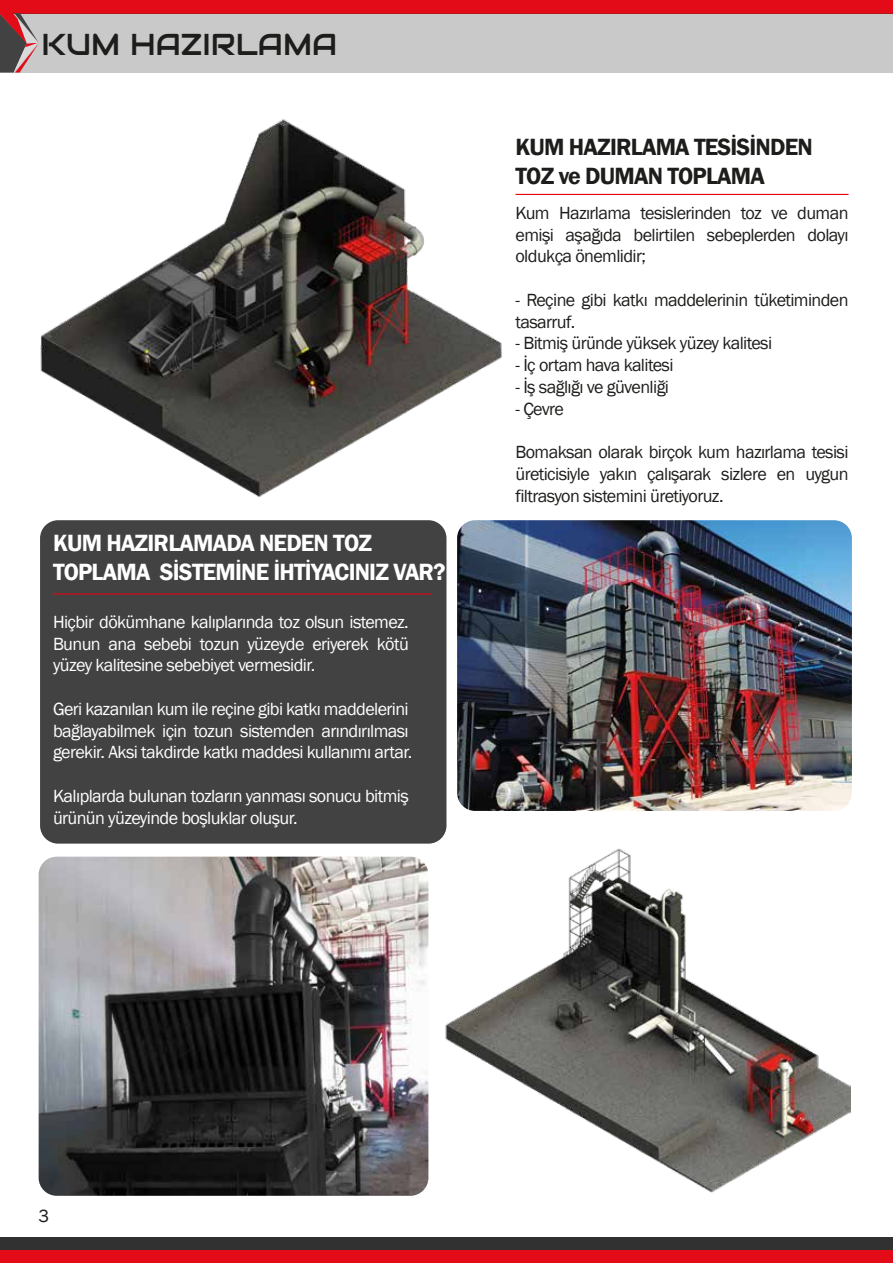
<style>
.page{position:relative;width:893px;height:1263px;background:#fff}
.page>*{position:absolute;margin:0;border:0;box-sizing:border-box;transform-origin:0 0}
.t1{font:30.15px "Audiowide";color:#1d1d1b}
.t2{font:600 24.15px/29px "Franklin Gothic";letter-spacing:-.035em;color:#fff}
.t3{font:600 24.15px/29px "Franklin Gothic";letter-spacing:-.035em;color:#1d1d1b}
.t4{font:18.15px/21.8px "Franklin Gothic";letter-spacing:-.035em;color:#1d1d1b;text-align:justify}
.t5{font:18.15px/21.8px "Franklin Gothic";letter-spacing:-.035em;color:#fff}
</style>
<div class="page">
<div style="left:0;top:0;width:893px;height:13px;background:#e30b17"></div>
<div style="left:0;top:1250px;width:893px;height:13px;background:#e30b17"></div>
<div style="left:0;top:1237px;width:893px;height:13px;background:#323131"></div>
<div style="left:0;top:13px;width:893px;height:60px;background:#c9c9c9"></div>
<img style="left:39px;top:857px;width:389px;height:339px">
<img style="left:457px;top:520px;width:395px;height:291px">
<hr style="left:515px;top:194px;width:334px;height:1px;background:#e30613">
<div style="left:40px;top:520px;width:406px;height:324px;background:#424242;border-radius:18px"></div>
<hr style="left:53px;top:593px;width:379px;height:1px;background:#e30613">
<img style="left:40px;top:119px;width:462px;height:379px">
<svg style="left:0;top:13px;width:39px;height:60px"></svg>
<img style="left:445px;top:848px;width:405px;height:345px">
<h1 class="t1" style="left:41px;top:25px;width:297px">KUM HAZIRLAMA</h1>
<h2 class="t2" style="left:53px;top:529px;width:394px">KUM HAZIRLAMADA NEDEN TOZ<br>TOPLAMA SİSTEMİNE İHTİYACINIZ VAR?</h2>
<p class="t5" style="left:53px;top:611px;width:357px;text-align:justify">Hiçbir dökümhane kalıplarında toz olsun istemez.<br>Bunun ana sebebi tozun yüzeyde eriyerek kötü yüzey kalitesine sebebiyet vermesidir.</p>
<p class="t5" style="left:53px;top:698px;width:361px">Geri kazanılan kum ile reçine gibi katkı maddelerini bağlayabilmek için tozun sistemden arındırılması gerekir. Aksi takdirde katkı maddesi kullanımı artar.</p>
<p class="t5" style="left:53px;top:785px;width:357px">Kalıplarda bulunan tozların yanması sonucu bitmiş ürünün yüzeyinde boşluklar oluşur.</p>
<h2 class="t3" style="left:515px;top:133px;width:299px">KUM HAZIRLAMA TESİSİNDEN<br>TOZ ve DUMAN TOPLAMA</h2>
<p class="t4" style="left:515px;top:202px;width:335px">Kum Hazırlama tesislerinden toz ve duman emişi aşağıda belirtilen sebeplerden dolayı oldukça önemlidir;</p>
<p class="t4" style="left:515px;top:289px;width:335px">- Reçine gibi katkı maddelerinin tüketiminden tasarruf.</p>
<p class="t4" style="left:515px;top:333px;width:258px">- Bitmiş üründe yüksek yüzey kalitesi</p>
<p class="t4" style="left:515px;top:355px;width:159px">- İç ortam hava kalitesi</p>
<p class="t4" style="left:515px;top:376px;width:155px">- İş sağlığı ve güvenliği</p>
<p class="t4" style="left:515px;top:398px;width:50px">- Çevre</p>
<p class="t4" style="left:515px;top:442px;width:335px">Bomaksan olarak birçok kum hazırlama tesisi üreticisiyle yakın çalışarak sizlere en uygun filtrasyon sistemini üretiyoruz.</p>
<p class="t4" style="left:39px;top:1206px;width:12px">3</p>
</div>
